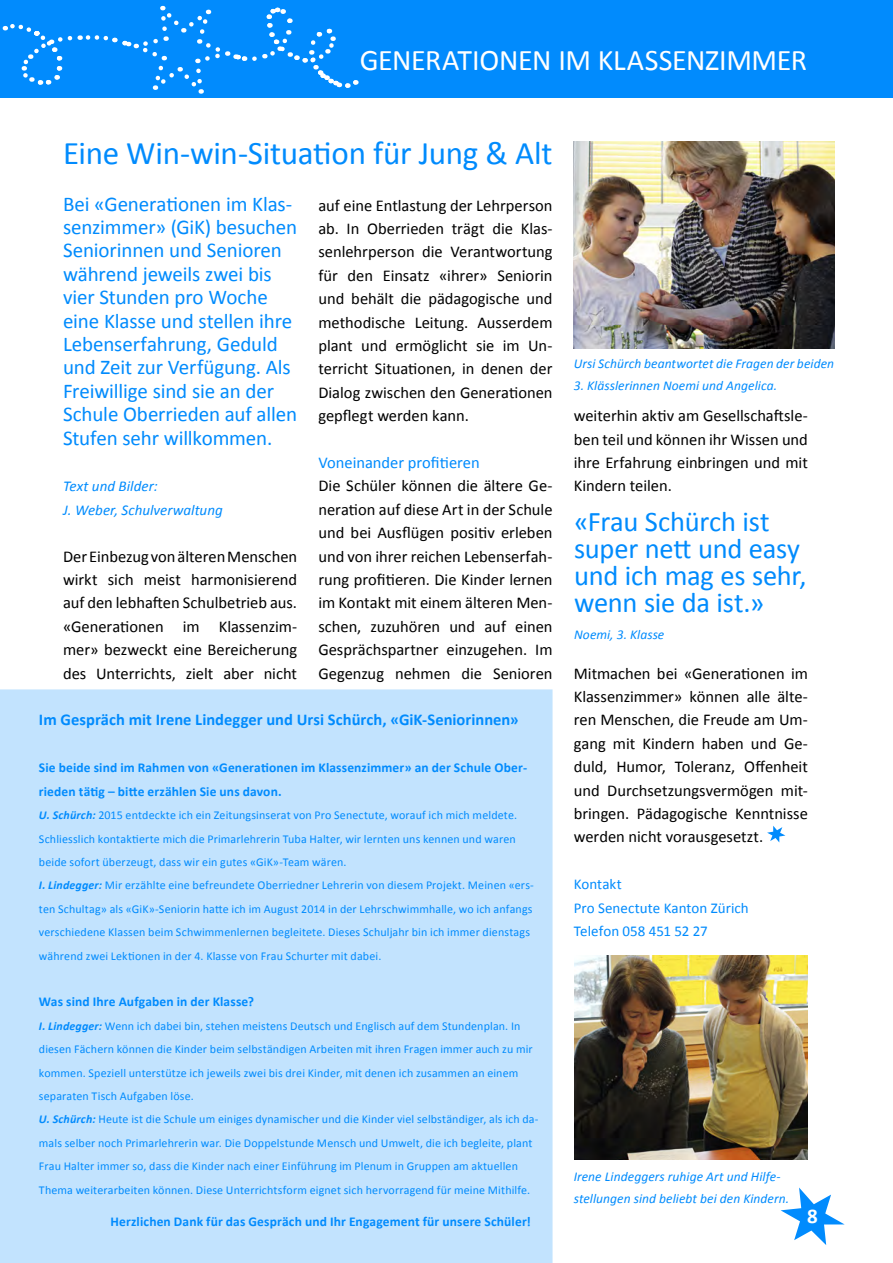
<style>
.page{position:relative;width:893px;height:1263px;background:#fff}
.page>*{position:absolute;margin:0;border:0;box-sizing:border-box;transform-origin:0 0}
.Titel_Inhalt{font:33px "Calibri";letter-spacing:-.01em;color:#018bfd}
.Rubrik_links{font:30px "Calibri";letter-spacing:-.01em;color:#fff}
.Kästchen{font:28.5px/27px "Calibri";letter-spacing:-.01em;color:#018bfd}
.Lead_Inhalt{font:21px/23.4px "Calibri";letter-spacing:-.01em;color:#018bfd}
.t1{font:700 21px "Calibri";color:#fff}
._00_Grundtext{font:16.5px/23.4px "Calibri";color:#000;text-align:justify}
.Interview_Kästchen_F{font:700 16.5px "Calibri";color:#018bfd}
.Zwischentitel_Inhalt{font:16.5px "Calibri";color:#018bfd}
.Box_Interview{font:15px "Calibri";color:#018bfd}
.Lead_Inhalt-2{font:italic 15px/23.4px "Calibri";color:#018bfd}
.Bildlegende{font:italic 13.5px "Calibri";letter-spacing:.005em;color:#018bfd}
.Interview_Kästchen_F-2{font:700 13.5px/23.4px "Calibri";letter-spacing:.01em;color:#018bfd}
.Absatzformat_2{font:700 13.5px "Calibri";letter-spacing:.01em;color:#018bfd}
.Kästchen-2{font:italic 13.5px "Calibri";letter-spacing:.005em;color:#018bfd}
.Interview_Kästchen_F-3{font:12px/23.4px "Calibri";letter-spacing:.01em;color:#018bfd}
.s1{font-weight:700;font-style:italic}
</style>
<div class="page">
<div style="left:0;top:0;width:893px;height:98px;background:#018bfd"></div>
<svg style="left:781px;top:1187px;width:64px;height:58px"></svg>
<svg style="left:3px;top:5px;width:356px;height:89px"></svg>
<img style="left:574px;top:142px;width:260px;height:207px">
<svg style="left:767px;top:826px;width:18px;height:16px"></svg>
<div style="left:0;top:689px;width:553px;height:574px;background:#c2e3fe"></div>
<img style="left:574px;top:955px;width:234px;height:205px">
<p class="Rubrik_links" style="left:360px;top:39px;width:449px">GENERATIONEN IM KLASSENZIMMER</p>
<p class="Titel_Inhalt" style="left:63px;top:130px;width:491px">Eine Win-win-Situation für Jung &amp; Alt</p>
<p class="Lead_Inhalt" style="left:63px;top:191px;width:236px">Bei «Generationen im Klas&shy;senzimmer» (GiK) besuchen<br>Seniorinnen und Senioren während jeweils zwei bis vier Stunden pro Woche eine Klasse und stellen ihre<br>Lebenserfahrung, Geduld und Zeit zur Verfügung. Als<br>Freiwillige sind sie an der<br>Schule Oberrieden auf allen<br>Stufen sehr willkommen.</p>
<p class="Lead_Inhalt-2" style="left:63px;top:474px;width:161px">Text und Bilder:<br>J. Weber, Schulverwaltung</p>
<p class="_00_Grundtext" style="left:63px;top:544px;width:236px">Der Einbezug von älteren Menschen wirkt sich meist harmonisierend auf den lebhaften Schulbetrieb aus. «Generationen im Klassenzim&shy;mer» bezweckt eine Bereicherung des Unterrichts, zielt aber nicht</p>
<p class="_00_Grundtext" style="left:318px;top:193px;width:236px">auf eine Entlastung der Lehrperson ab. In Oberrieden trägt die Klas&shy;senlehrperson die Verantwortung für den Einsatz «ihrer» Seniorin und behält die pädagogische und methodische Leitung. Ausserdem plant und ermöglicht sie im Un&shy;terricht Situationen, in denen der Dialog zwischen den Generationen gepflegt werden kann.</p>
<p class="Zwischentitel_Inhalt" style="left:318px;top:451px;width:163px">Voneinander profitieren</p>
<p class="_00_Grundtext" style="left:318px;top:474px;width:236px">Die Schüler können die ältere Ge&shy;neration auf diese Art in der Schule und bei Ausflügen positiv erleben und von ihrer reichen Lebenserfah&shy;rung profitieren. Die Kinder lernen im Kontakt mit einem älteren Men&shy;schen, zuzuhören und auf einen Gesprächspartner einzugehen. Im Gegenzug nehmen die Senioren</p>
<p class="Interview_Kästchen_F" style="left:39px;top:708px;width:481px">Im Gespräch mit Irene Lindegger und Ursi Schürch, «GiK-Seniorinnen»</p>
<p class="Interview_Kästchen_F-2" style="left:39px;top:756px;width:490px">Sie beide sind im Rahmen von «Generationen im Klassenzimmer» an der Schule Ober&shy;rieden tätig – bitte erzählen Sie uns davon.</p>
<p class="Interview_Kästchen_F-3" style="left:39px;top:803px;width:496px"><span class="s1">U. Schürch:</span> 2015 entdeckte ich ein Zeitungsinserat von Pro Senectute, worauf ich mich meldete.<br>Schliesslich kontaktierte mich die Primarlehrerin Tuba Halter, wir lernten uns kennen und waren beide sofort überzeugt, dass wir ein gutes «GiK»-Team wären.<br><span class="s1">I. Lindegger:</span> Mir erzählte eine befreundete Oberriedner Lehrerin von diesem Projekt. Meinen «ers&shy;ten Schultag» als «GiK»-Seniorin hatte ich im August 2014 in der Lehrschwimmhalle, wo ich anfangs verschiedene Klassen beim Schwimmenlernen begleitete. Dieses Schuljahr bin ich immer dienstags während zwei Lektionen in der 4. Klasse von Frau Schurter mit dabei.</p>
<p class="Interview_Kästchen_F-2" style="left:39px;top:990px;width:217px">Was sind Ihre Aufgaben in der Klasse?</p>
<p class="Interview_Kästchen_F-3" style="left:39px;top:1014px;width:501px"><span class="s1">I. Lindegger:</span> Wenn ich dabei bin, stehen meistens Deutsch und Englisch auf dem Stundenplan. In diesen Fächern können die Kinder beim selbständigen Arbeiten mit ihren Fragen immer auch zu mir kommen. Speziell unterstütze ich jeweils zwei bis drei Kinder, mit denen ich zusammen an einem separaten Tisch Aufgaben löse.<br><span class="s1">U. Schürch:</span> Heute ist die Schule um einiges dynamischer und die Kinder viel selbständiger, als ich da&shy;mals selber noch Primarlehrerin war. Die Doppelstunde Mensch und Umwelt, die ich begleite, plant Frau Halter immer so, dass die Kinder nach einer Einführung im Plenum in Gruppen am aktuellen Thema weiterarbeiten können. Diese Unterrichtsform eignet sich hervorragend für meine Mithilfe.</p>
<p class="Absatzformat_2" style="left:111px;top:1212px;width:422px">Herzlichen Dank für das Gespräch und Ihr Engagement für unsere Schüler!</p>
<p class="Bildlegende" style="left:574px;top:354px;width:262px">Ursi Schürch beantwortet die Fragen der beiden</p>
<p class="Bildlegende" style="left:574px;top:376px;width:205px">3. Klässlerinnen Noemi und Angelica.</p>
<p class="_00_Grundtext" style="left:574px;top:404px;width:236px">weiterhin aktiv am Gesellschaftsle&shy;ben teil und können ihr Wissen und ihre Erfahrung einbringen und mit Kindern teilen.</p>
<p class="Kästchen" style="left:574px;top:507px;width:234px">«Frau Schürch ist super nett und easy und ich mag es sehr, wenn sie da ist.»</p>
<p class="Kästchen-2" style="left:574px;top:625px;width:92px">Noemi, 3. Klasse</p>
<p class="_00_Grundtext" style="left:574px;top:661px;width:236px">Mitmachen bei «Generationen im Klassenzimmer» können alle älte&shy;ren Menschen, die Freude am Um&shy;gang mit Kindern haben und Ge&shy;duld, Humor, Toleranz, Offenheit und Durchsetzungsvermögen mit&shy;bringen. Pädagogische Kenntnisse werden nicht vorausgesetzt.</p>
<p class="Box_Interview" style="left:574px;top:874px;width:50px">Kontakt</p>
<p class="Box_Interview" style="left:574px;top:897px;width:177px">Pro Senectute Kanton Zürich</p>
<p class="Box_Interview" style="left:574px;top:921px;width:136px">Telefon 058 451 52 27</p>
<p class="Bildlegende" style="left:574px;top:1167px;width:208px">Irene Lindeggers ruhige Art und Hilfe-</p>
<p class="Bildlegende" style="left:574px;top:1189px;width:217px">stellungen sind beliebt bei den Kindern.</p>
<h3 class="t1" style="left:807px;top:1201px;width:12px">8</h3>
</div>
